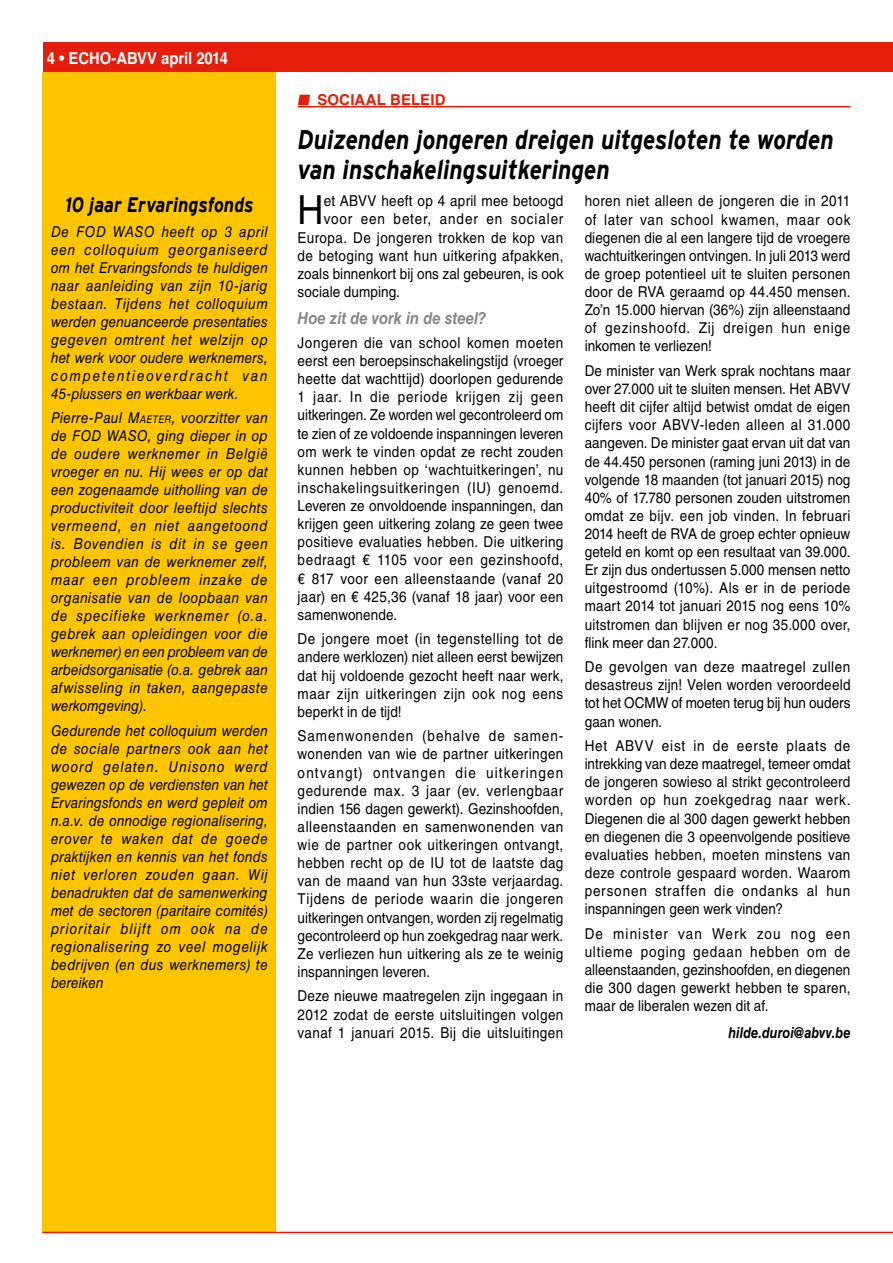
<style>
.page{position:relative;width:893px;height:1263px;background:#fff}
.page>*{position:absolute;margin:0;border:0;box-sizing:border-box;transform-origin:0 0}
.t1{font:40.05px "Helvetica LT Std";color:#000;scale:.9 1}
.t2{font:italic 700 27px/30px "Interstate";color:#000;scale:.85 1}
.t3{font:italic 700 21px "Interstate";color:#000;scale:.85 1}
.t4{font:italic 700 16.5px "Helvetica LT Std";color:#868786;scale:.9 1}
.t5{font:700 16.5px "Helvetica LT Std";color:#fff;scale:.9 1}
.t6{font:15px/18.1px "Helvetica LT Std";letter-spacing:.02em;color:#000;text-align:justify;scale:.9 1}
.t7{font:italic 15px/18px "Helvetica LT Std";letter-spacing:.025em;color:#000;text-align:justify;scale:.9 1}
.t8{font:15px "Helvetica LT Std";letter-spacing:.065em;color:#000;scale:.9 1}
.t9{font:italic 700 15px "Helvetica LT Std";color:#000;scale:.85 1}
.t10{font:700 15px "Helvetica LT Std";letter-spacing:.01em;color:#e41e0a}
.s1{font-style:inherit}
.s2{font-size:10.5px}
</style>
<div class="page">
<div style="left:43px;top:43px;width:850px;height:29px;background:#e41e0a"></div>
<div style="left:43px;top:72px;width:233px;height:1161px;background:#fdc500"></div>
<hr style="left:43px;top:1232px;width:850px;height:1px;background:#e41e0a">
<hr style="left:298px;top:106px;width:552px;height:1px;background:#e41e0a">
<p class="t5" style="left:47px;top:48px;width:203px">4 • ECHO-ABVV april 2014</p>
<h3 class="t3" style="left:65px;top:193px;width:223px">10 jaar Ervaringsfonds</h3>
<p class="t7" style="left:51px;top:222px;width:242px">De FOD WASO heeft op 3 april een colloquium georganiseerd om het Ervaringsfonds te huldigen naar aanleiding van zijn 10-jarig bestaan. Tijdens het colloquium werden genuanceerde presentaties gegeven omtrent het welzijn op het werk voor oudere werknemers, competentieoverdracht van 45-plussers en werkbaar werk.</p>
<p class="t7" style="left:51px;top:409px;width:242px">Pierre-Paul <span class="s1">M</span><span class="s2">AETER</span><span class="s1">,</span> voorzitter van de FOD WASO, ging dieper in op de oudere werknemer in België vroeger en nu. Hij wees er op dat een zogenaamde uitholling van de productiviteit door leeftijd slechts vermeend, en niet aangetoond is. Bovendien is dit in se geen probleem van de werknemer zelf, maar een probleem inzake de organisatie van de loopbaan van de specifieke werknemer (o.a. gebrek aan opleidingen voor die werknemer) en een probleem van de arbeidsorganisatie (o.a. gebrek aan afwisseling in taken, aangepaste werkomgeving).</p>
<p class="t7" style="left:51px;top:721px;width:242px">Gedurende het colloquium werden de sociale partners ook aan het woord gelaten. Unisono werd gewezen op de verdiensten van het Ervaringsfonds en werd gepleit om n.a.v. de onnodige regionalisering, erover te waken dat de goede praktijken en kennis van het fonds niet verloren zouden gaan. Wij benadrukten dat de samenwerking met de sectoren (paritaire comités) prioritair blijft om ook na de regionalisering zo veel mogelijk bedrijven (en dus werknemers) te bereiken</p>
<p class="t10" style="left:298px;top:90px;width:149px">■ SOCIAAL BELEID</p>
<h2 class="t2" style="left:298px;top:124px;width:632px">Duizenden jongeren dreigen uitgesloten te worden van inschakelingsuitkeringen</h2>
<h1 class="t1" style="left:298px;top:187px;width:30px">H</h1>
<p class="t6" style="left:324px;top:192px;width:268px">et ABVV heeft op 4 april mee betoogd</p>
<p class="t8" style="left:324px;top:210px;width:268px">voor een beter, ander en socialer</p>
<p class="t6" style="left:298px;top:228px;width:297px">Europa. De jongeren trokken de kop van</p>
<p class="t6" style="left:298px;top:246px;width:297px">de betoging want hun uitkering afpakken,</p>
<p class="t6" style="left:298px;top:264px;width:297px">zoals binnenkort bij ons zal gebeuren, is ook</p>
<p class="t6" style="left:298px;top:282px;width:115px">sociale dumping.</p>
<p class="t4" style="left:298px;top:308px;width:211px">Hoe zit de vork in de steel?</p>
<p class="t6" style="left:298px;top:334px;width:297px">Jongeren die van school komen moeten eerst een beroepsinschakelingstijd (vroeger heette dat wachttijd) doorlopen gedurende 1 jaar. In die periode krijgen zij geen uitkeringen. Ze worden wel gecontroleerd om te zien of ze voldoende inspanningen leveren om werk te vinden opdat ze recht zouden kunnen hebben op ‘wachtuitkeringen’, nu inschakelingsuitkeringen (IU) genoemd.<br>Leveren ze onvoldoende inspanningen, dan krijgen geen uitkering zolang ze geen twee positieve evaluaties hebben. Die uitkering bedraagt € 1105 voor een gezinshoofd, € 817 voor een alleenstaande (vanaf 20 jaar) en € 425,36 (vanaf 18 jaar) voor een samenwonende.</p>
<p class="t6" style="left:298px;top:630px;width:297px">De jongere moet (in tegenstelling tot de andere werklozen) niet alleen eerst bewijzen dat hij voldoende gezocht heeft naar werk, maar zijn uitkeringen zijn ook nog eens beperkt in de tijd!</p>
<p class="t6" style="left:298px;top:727px;width:297px">Samenwonenden (behalve de samen&shy;wonenden van wie de partner uitkeringen ontvangt) ontvangen die uitkeringen gedurende max. 3 jaar (ev. verlengbaar indien 156 dagen gewerkt). Gezinshoofden, alleenstaanden en samenwonenden van wie de partner ook uitkeringen ontvangt, hebben recht op de IU tot de laatste dag van de maand van hun 33ste verjaardag.<br>Tijdens de periode waarin die jongeren uitkeringen ontvangen, worden zij regelmatig gecontroleerd op hun zoekgedrag naar werk.<br>Ze verliezen hun uitkering als ze te weinig inspanningen leveren.</p>
<p class="t6" style="left:298px;top:987px;width:297px">Deze nieuwe maatregelen zijn ingegaan in 2012 zodat de eerste uitsluitingen volgen vanaf 1 januari 2015. Bij die uitsluitingen</p>
<p class="t6" style="left:585px;top:192px;width:297px">horen niet alleen de jongeren die in 2011 of later van school kwamen, maar ook diegenen die al een langere tijd de vroegere wachtuitkeringen ontvingen. In juli 2013 werd de groep potentieel uit te sluiten personen door de RVA geraamd op 44.450 mensen.<br>Zo’n 15.000 hiervan (36%) zijn alleenstaand of gezinshoofd. Zij dreigen hun enige inkomen te verliezen!</p>
<p class="t6" style="left:585px;top:361px;width:297px">De minister van Werk sprak nochtans maar over 27.000 uit te sluiten mensen. Het ABVV heeft dit cijfer altijd betwist omdat de eigen cijfers voor ABVV-leden alleen al 31.000 aangeven. De minister gaat ervan uit dat van de 44.450 personen (raming juni 2013) in de volgende 18 maanden (tot januari 2015) nog 40% of 17.780 personen zouden uitstromen omdat ze bijv. een job vinden. In februari 2014 heeft de RVA de groep echter opnieuw geteld en komt op een resultaat van 39.000.<br>Er zijn dus ondertussen 5.000 mensen netto uitgestroomd (10%). Als er in de periode maart 2014 tot januari 2015 nog eens 10% uitstromen dan blijven er nog 35.000 over, flink meer dan 27.000.</p>
<p class="t6" style="left:585px;top:658px;width:297px">De gevolgen van deze maatregel zullen desastreus zijn! Velen worden veroordeeld tot het OCMW of moeten terug bij hun ouders gaan wonen.</p>
<p class="t6" style="left:585px;top:737px;width:297px">Het ABVV eist in de eerste plaats de intrekking van deze maatregel, temeer omdat de jongeren sowieso al strikt gecontroleerd worden op hun zoekgedrag naar werk.<br>Diegenen die al 300 dagen gewerkt hebben en diegenen die 3 opeenvolgende positieve evaluaties hebben, moeten minstens van deze controle gespaard worden. Waarom personen straffen die ondanks al hun inspanningen geen werk vinden?</p>
<p class="t6" style="left:585px;top:924px;width:297px">De minister van Werk zou nog een ultieme poging gedaan hebben om de alleenstaanden, gezinshoofden, en diegenen die 300 dagen gewerkt hebben te sparen, maar de liberalen wezen dit af.</p>
<p class="t9" style="left:728px;top:1023px;width:145px">hilde.duroi@abvv.be</p>
</div>
